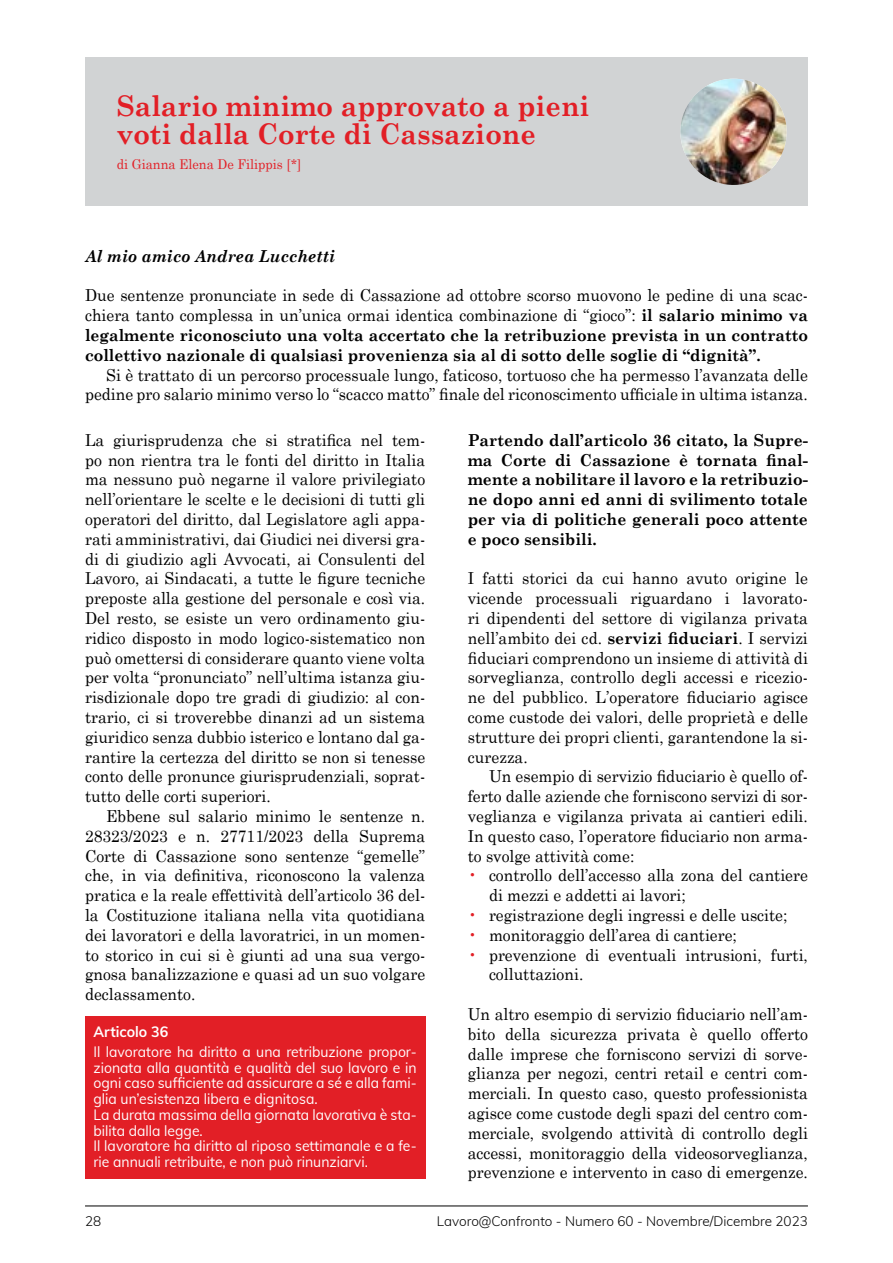
<style>
.page{position:relative;width:893px;height:1263px;background:#fff}
.page>*{position:absolute;margin:0;border:0;box-sizing:border-box;transform-origin:0 0}
.t1{font:700 28.5px/28.5px "Century Schoolbook";color:#e21f26;scale:.95 1}
.t2{font:16.5px/19.8px "Century Schoolbook";color:#000;text-align:justify;scale:.95 1}
.t3{font:700 16.5px/19.8px "Century Schoolbook";color:#000;text-align:justify;scale:.95 1}
.t4{font:italic 700 16.5px "Century Schoolbook";color:#000;scale:.95 1}
.t5{font:700 15px "Muli";color:#fff;scale:.95 1}
.t6{font:14.7px/15.8px "Muli";color:#fff;scale:.95 1}
.t7{font:300 13.5px "Muli";color:#000}
.t8{font:13.5px "Century Schoolbook";color:#e21f26;scale:.95 1}
.s1{font-weight:400}
.s2{font-weight:700}
.s3{color:#e21f26}
</style>
<div class="page">
<hr style="left:85px;top:1205px;width:723px;height:1px;background:#000">
<div style="left:85px;top:1016px;width:340px;height:162px;background:#e21f26"></div>
<div style="left:85px;top:57px;width:723px;height:149px;background:#d1d3d4"></div>
<img style="left:680px;top:79px;width:107px;height:106px;border-radius:53px">
<h1 class="t1" style="left:117px;top:91px;width:499px">Salario minimo approvato a pieni voti dalla Corte di Cassazione</h1>
<p class="t8" style="left:117px;top:156px;width:196px">di Gianna Elena De Filippis [*]</p>
<p class="t4" style="left:85px;top:245px;width:265px">Al mio amico Andrea Lucchetti</p>
<p class="t3" style="left:85px;top:285px;width:762px"><span class="s1">Due sentenze pronunciate in sede di Cassazione ad ottobre scorso muovono le pedine di una scac&shy;chiera tanto complessa in un’unica ormai identica combinazione di “gioco”:</span> il salario minimo va legalmente riconosciuto una volta accertato che la retribuzione prevista in un contratto collettivo nazionale di qualsiasi provenienza sia al di sotto delle soglie di “dignità”.</p>
<p class="t2" style="left:85px;top:364px;width:762px;text-align:right">Si è trattato di un percorso processuale lungo, faticoso, tortuoso che ha permesso l’avanzata delle pedine pro salario minimo verso lo “scacco matto” finale del riconoscimento ufficiale in ultima istanza.</p>
<p class="t3" style="left:468px;top:430px;width:360px">Partendo dall’articolo 36 citato, la Supre&shy;ma Corte di Cassazione è tornata final&shy;mente a nobilitare il lavoro e la retribuzio&shy;ne dopo anni ed anni di svilimento totale per via di politiche generali poco attente e poco sensibili.</p>
<p class="t2" style="left:468px;top:568px;width:360px">I fatti storici da cui hanno avuto origine le vicende processuali riguardano i lavorato&shy;ri dipendenti del settore di vigilanza privata nell’ambito dei cd. <span class="s2">servizi fiduciari</span>. I servizi fiduciari comprendono un insieme di attività di sorveglianza, controllo degli accessi e ricezio&shy;ne del pubblico. L’operatore fiduciario agisce come custode dei valori, delle proprietà e delle strutture dei propri clienti, garantendone la si&shy;curezza.</p>
<p class="t2" style="left:468px;top:766px;width:360px;text-indent:21px">Un esempio di servizio fiduciario è quello of&shy;ferto dalle aziende che forniscono servizi di sor&shy;veglianza e vigilanza privata ai cantieri edili.<br>In questo caso, l’operatore fiduciario non arma&shy;to svolge attività come:</p>
<p class="t2" style="left:489px;top:865px;width:337px;text-indent:-21px"><span class="s3">•</span> controllo dell’accesso alla zona del cantiere di mezzi e addetti ai lavori;</p>
<p class="t2" style="left:468px;top:905px;width:338px"><span class="s3">•</span> registrazione degli ingressi e delle uscite;</p>
<p class="t2" style="left:468px;top:924px;width:285px"><span class="s3">•</span> monitoraggio dell’area di cantiere;</p>
<p class="t2" style="left:489px;top:944px;width:337px;text-indent:-21px"><span class="s3">•</span> prevenzione di eventuali intrusioni, furti, colluttazioni.</p>
<p class="t2" style="left:468px;top:1004px;width:360px">Un altro esempio di servizio fiduciario nell’am&shy;bito della sicurezza privata è quello offerto dalle imprese che forniscono servizi di sorve&shy;glianza per negozi, centri retail e centri com&shy;merciali. In questo caso, questo professionista agisce come custode degli spazi del centro com&shy;merciale, svolgendo attività di controllo degli accessi, monitoraggio della videosorveglianza, prevenzione e intervento in caso di emergenze.</p>
<p class="t2" style="left:85px;top:429px;width:360px">La giurisprudenza che si stratifica nel tem&shy;po non rientra tra le fonti del diritto in Italia ma nessuno può negarne il valore privilegiato nell’orientare le scelte e le decisioni di tutti gli operatori del diritto, dal Legislatore agli appa&shy;rati amministrativi, dai Giudici nei diversi gra&shy;di di giudizio agli Avvocati, ai Consulenti del Lavoro, ai Sindacati, a tutte le figure tecniche preposte alla gestione del personale e così via.<br>Del resto, se esiste un vero ordinamento giu&shy;ridico disposto in modo logico-sistematico non può omettersi di considerare quanto viene volta per volta “pronunciato” nell’ultima istanza giu&shy;risdizionale dopo tre gradi di giudizio: al con&shy;trario, ci si troverebbe dinanzi ad un sistema giuridico senza dubbio isterico e lontano dal ga&shy;rantire la certezza del diritto se non si tenesse conto delle pronunce giurisprudenziali, soprat&shy;tutto delle corti superiori.</p>
<p class="t2" style="left:85px;top:806px;width:360px;text-indent:21px">Ebbene sul salario minimo le sentenze n.<br>28323/2023 e n. 27711/2023 della Suprema Corte di Cassazione sono sentenze “gemelle” che, in via definitiva, riconoscono la valenza pratica e la reale effettività dell’articolo 36 del&shy;la Costituzione italiana nella vita quotidiana dei lavoratori e della lavoratrici, in un momen&shy;to storico in cui si è giunti ad una sua vergo&shy;gnosa banalizzazione e quasi ad un suo volgare declassamento.</p>
<p class="t5" style="left:94px;top:1020px;width:80px">Articolo 36</p>
<p class="t6" style="left:94px;top:1043px;width:342px">Il lavoratore ha diritto a una retribuzione propor&shy;zionata alla quantità e qualità del suo lavoro e in ogni caso sufficiente ad assicurare a sé e alla fami&shy;glia un’esistenza libera e dignitosa.<br>La durata massima della giornata lavorativa è sta&shy;bilita dalla legge.<br>Il lavoratore ha diritto al riposo settimanale e a fe&shy;rie annuali retribuite, e non può rinunziarvi.</p>
<p class="t7" style="left:85px;top:1211px;width:18px">28</p>
<p class="t7" style="left:437px;top:1211px;width:372px">Lavoro@Confronto - Numero 60 - Novembre/Dicembre 2023</p>
</div>
